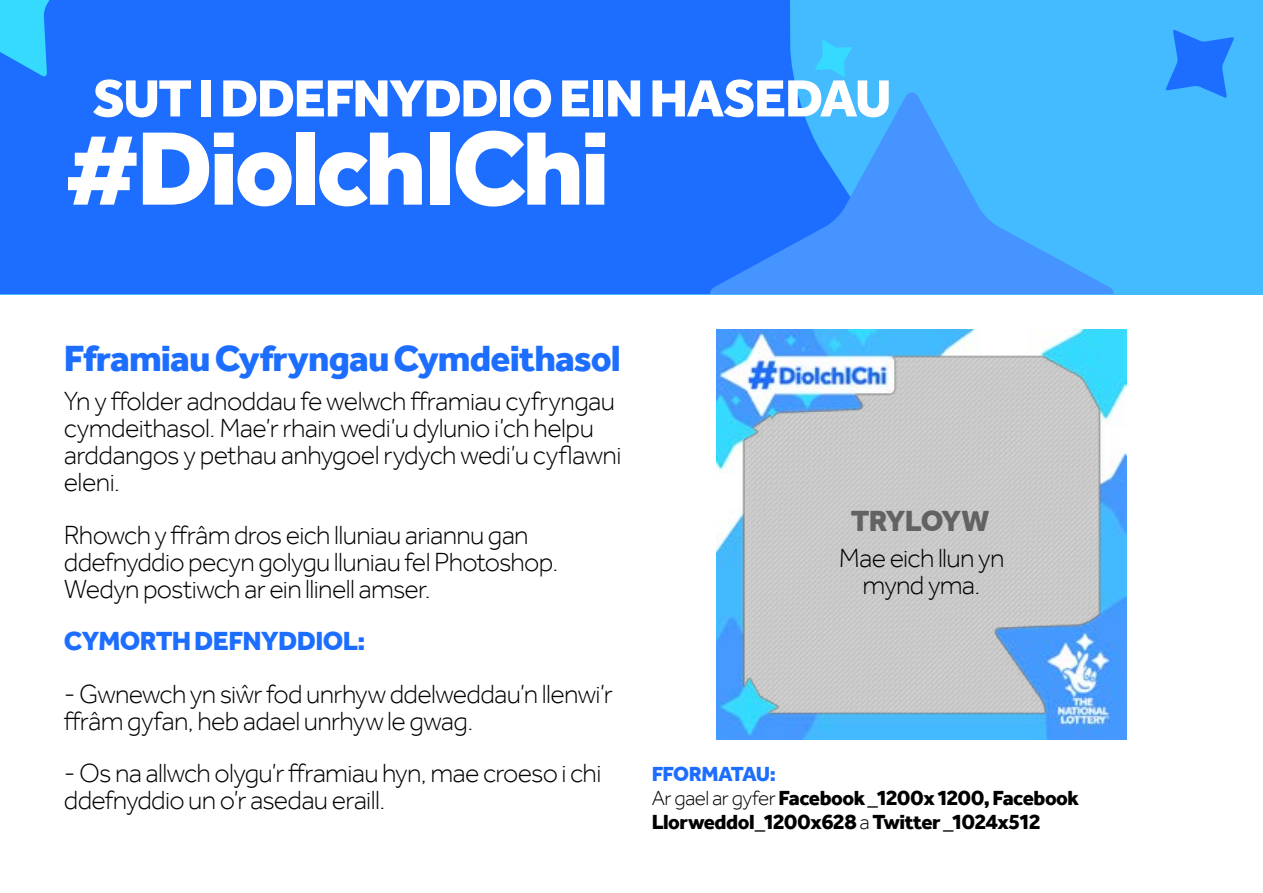
<style>
.page{position:relative;width:1263px;height:893px;background:#fff}
.page>*{position:absolute;margin:0;border:0;box-sizing:border-box;transform-origin:0 0}
.t1{font:800 108px "TNL Effra";letter-spacing:-.035em;color:#fff}
.t2{font:800 54px "TNL Effra";letter-spacing:-.025em;color:#fff}
.t3{font:800 37.5px "TNL Effra";letter-spacing:-.025em;color:#1d6eff}
.t4{font:800 30px "TNL Effra";letter-spacing:-.035em;color:#646363}
.t5{font:300 27px/27px "TNL Effra";letter-spacing:-.025em;color:#000}
.t6{font:800 27px "TNL Effra";letter-spacing:-.025em;color:#1d6eff}
.t7{font:800 21px/24px "TNL Effra";letter-spacing:-.025em;color:#000}
.s1{color:#1d6eff}
.s2{font-weight:300}
</style>
<div class="page">
<div style="left:0;top:0;width:1263px;height:294px;background:#44baff"></div>
<div style="left:0;top:0;width:797px;height:293px;background:#1d6eff"></div>
<svg style="left:708px;top:91px;width:406px;height:202px"></svg>
<svg style="left:815px;top:40px;width:37px;height:37px"></svg>
<svg style="left:0;top:0;width:76px;height:77px;background:#2aa4ff"></svg>
<svg style="left:1166px;top:30px;width:68px;height:68px"></svg>
<img style="left:716px;top:329px;width:411px;height:411px">
<h2 class="t2" style="left:93px;top:65px;width:800px">SUT I DDEFNYDDIO EIN HASEDAU</h2>
<h1 class="t1" style="left:64px;top:101px;width:548px">#DiolchIChi</h1>
<h3 class="t3" style="left:64px;top:335px;width:559px">Fframiau Cyfryngau Cymdeithasol</h3>
<p class="t5" style="left:64px;top:388px;width:559px">Yn y ffolder adnoddau fe welwch fframiau cyfryngau cymdeithasol. Mae’r rhain wedi’u dylunio i’ch helpu arddangos y pethau anhygoel rydych wedi’u cyflawni eleni.</p>
<p class="t5" style="left:64px;top:521px;width:496px">Rhowch y ffrâm dros eich lluniau ariannu gan ddefnyddio pecyn golygu lluniau fel Photoshop.<br>Wedyn postiwch ar ein llinell amser.</p>
<p class="t6" style="left:64px;top:624px;width:303px">CYMORTH DEFNYDDIOL:</p>
<p class="t5" style="left:64px;top:680px;width:551px">- Gwnewch yn siŵr fod unrhyw ddelweddau’n llenwi’r ffrâm gyfan, heb adael unrhyw le gwag.</p>
<p class="t5" style="left:64px;top:760px;width:539px">- Os na allwch olygu’r fframiau hyn, mae croeso i chi ddefnyddio un o’r asedau eraill.</p>
<p class="t7" style="left:652px;top:762px;width:429px"><span class="s1">FFORMATAU:<br></span><span class="s2">Ar gael ar gyfer</span> Facebook _1200x 1200, Facebook<br>Llorweddol_1200x628 <span class="s2">a</span> Twitter _1024x512</p>
<p class="t4" style="left:851px;top:502px;width:140px">TRYLOYW</p>
<p class="t5" style="left:839px;top:545px;width:167px;text-align:center">Mae eich llun yn mynd yma.</p>
</div>
